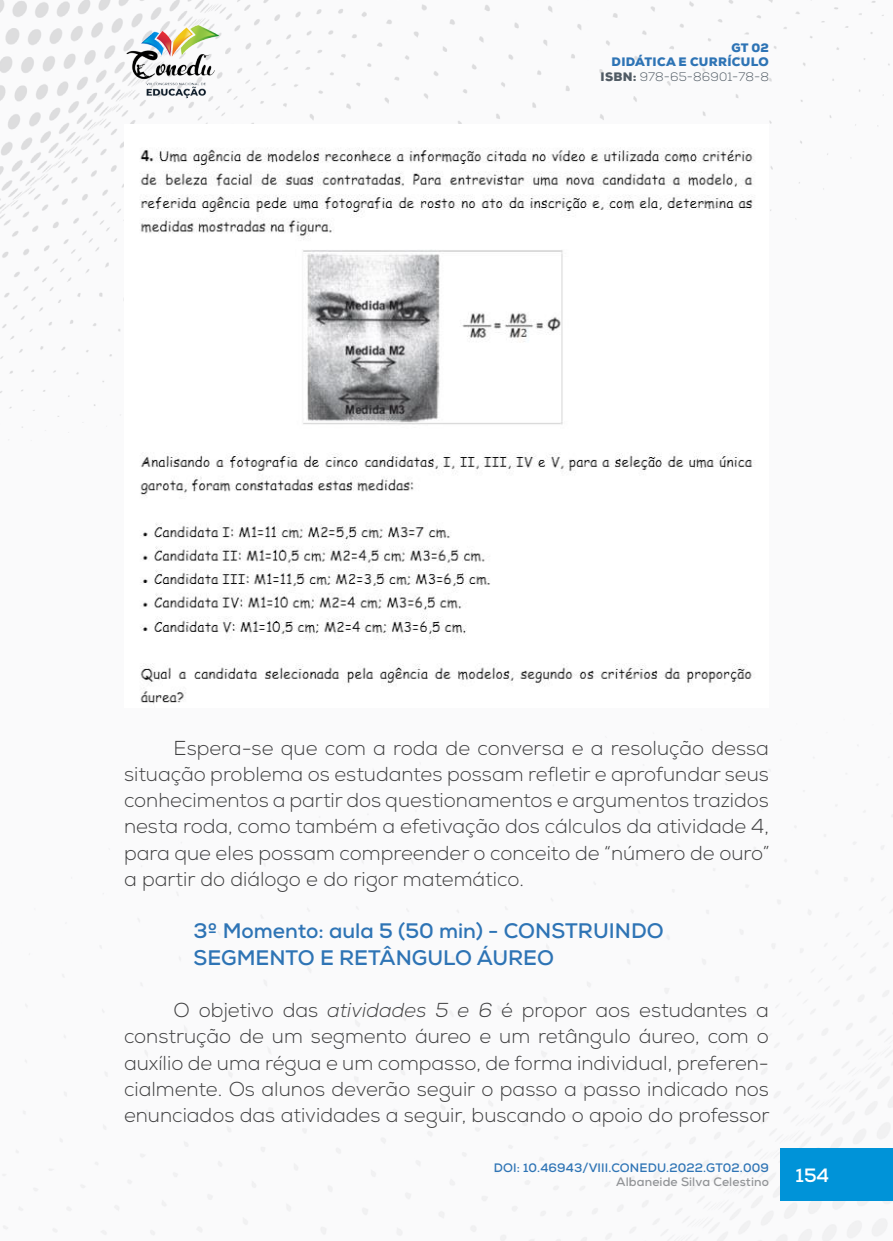
<style>
.page{position:relative;width:893px;height:1241px;background:#fff}
.page>*{position:absolute;margin:0;border:0;box-sizing:border-box;transform-origin:0 0}
._9_SUBTITULO_3{font:700 21px/26.2px "Nexa";color:#2e74b5}
._8_CORPO{font:300 20.12px/26.2px "Nexa";color:#3e3e3f;text-align:justify}
.t1{font:700 19.25px "Nexa";color:#fff}
.t2{font:900 12.25px/14.7px "Nexa";letter-spacing:.025em;color:#2e74b5;text-align:right}
.t3{font:700 12.25px "Nexa";letter-spacing:.01em;color:#2e74b5}
.t4{font:700 12.25px "Nexa";letter-spacing:.01em;color:#939598}
.s1{color:#505b64}
.s2{font-weight:300;color:#505b64}
.s3{font-style:italic}
</style>
<div class="page">
<img style="left:0;top:0;width:893px;height:1240px">
<div style="left:781px;top:1148px;width:112px;height:52px;background:#0093d8"></div>
<img style="left:124px;top:25px;width:98px;height:74px">
<img style="left:124px;top:124px;width:645px;height:583px">
<p class="t2" style="left:601px;top:40px;width:170px">GT 02<br>DIDÁTICA E CURRÍCULO<br><span class="s1">ISBN:</span> <span class="s2">978-65-86901-78-8</span></p>
<p class="_8_CORPO" style="left:124px;top:735px;width:647px;text-indent:50px">Espera-se que com a roda de conversa e a resolução dessa situação problema os estudantes possam refletir e aprofundar seus conhecimentos a partir dos questionamentos e argumentos trazidos nesta roda, como também a efetivação dos cálculos da atividade 4, para que eles possam compreender o conceito de “número de ouro” a partir do diálogo e do rigor matemático.</p>
<p class="_9_SUBTITULO_3" style="left:193px;top:917px;width:472px">3º Momento: aula 5 (50 min) - CONSTRUINDO<br>SEGMENTO E RETÂNGULO ÁUREO</p>
<p class="_8_CORPO" style="left:124px;top:997px;width:647px;text-indent:50px">O objetivo das <span class="s3">atividades 5 e 6</span> é propor aos estudantes a construção de um segmento áureo e um retângulo áureo, com o auxílio de uma régua e um compasso, de forma individual, preferen&shy;cialmente. Os alunos deverão seguir o passo a passo indicado nos enunciados das atividades a seguir, buscando o apoio do professor</p>
<p class="t3" style="left:494px;top:1159px;width:277px">DOI: 10.46943/VIII.CONEDU.2022.GT02.009</p>
<p class="t4" style="left:616px;top:1173px;width:154px">Albaneide Silva Celestino</p>
<p class="t1" style="left:796px;top:1162px;width:35px">154</p>
</div>
